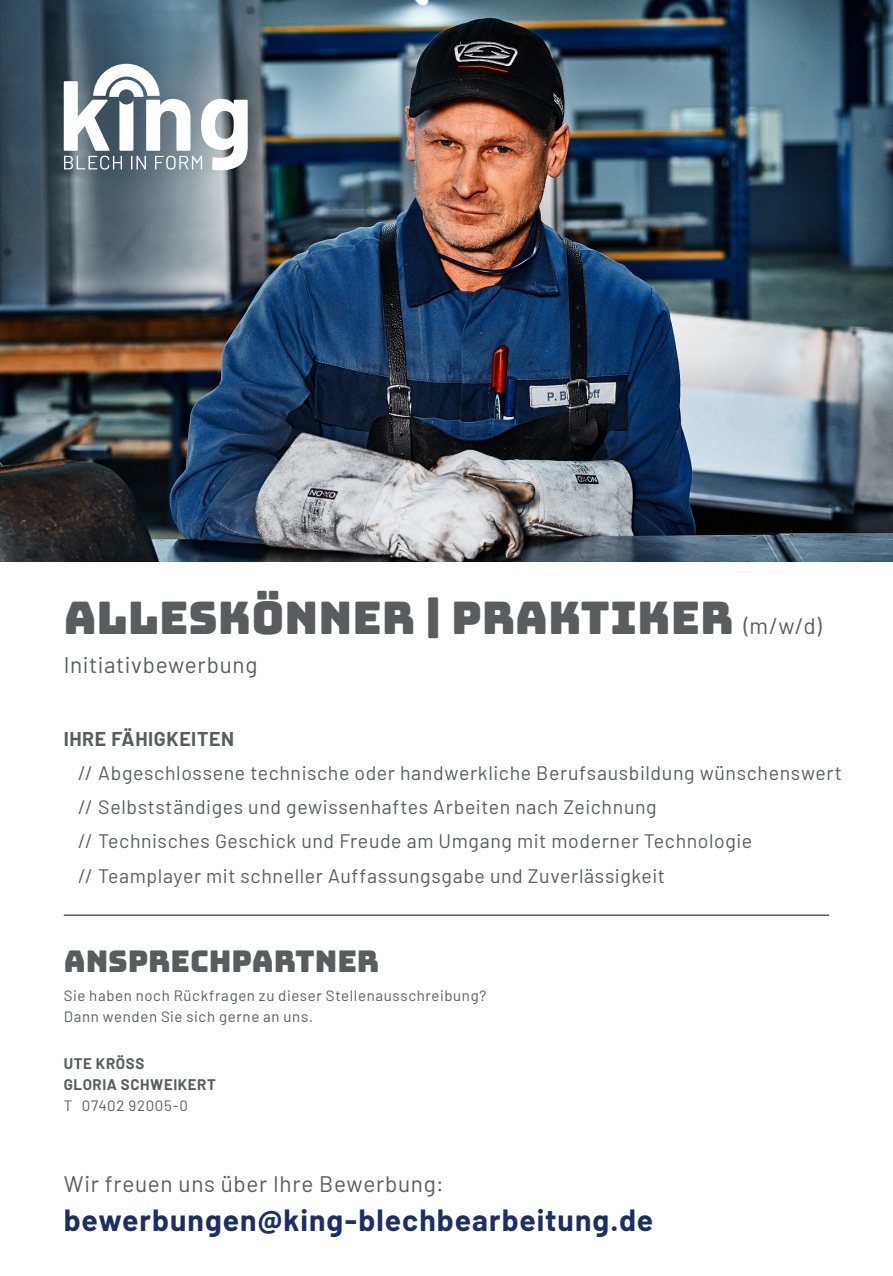
<style>
.page{position:relative;width:893px;height:1276px;background:#fff}
.page>*{position:absolute;margin:0;border:0;box-sizing:border-box;transform-origin:0 0}
.t1{font:45px "Bungee";color:#5a5c5f}
.t2{font:700 30px "Barlow";letter-spacing:.035em;color:#183064}
.t3{font:30px "Bungee";color:#5a5c5f}
.t4{font:22.5px "Barlow";letter-spacing:.03em;color:#5a5c5f}
.t5{font:19.5px/34px "Barlow";letter-spacing:.03em;color:#5a5c5f}
.t6{font:700 19.5px "Barlow";letter-spacing:.03em;color:#5a5c5f}
.t7{font:15px/21px "Barlow";letter-spacing:.045em;color:#5a5c5f}
.t8{font:700 15px/21px "Barlow";letter-spacing:.04em;color:#5a5c5f}
.s1{font-family:"Barlow";font-size:22.5px}
</style>
<div class="page">
<img style="left:0;top:0;width:893px;height:561px">
<svg style="left:64px;top:64px;width:184px;height:106px"></svg>
<hr style="left:64px;top:914px;width:765px;height:2px;background:#5a5c5f">
<h1 class="t1" style="left:64px;top:592px;width:759px">ALLESKÖNNER | PRAKTIKER <span class="s1">(m/w/d)</span></h1>
<p class="t4" style="left:64px;top:649px;width:195px">Initiativbewerbung</p>
<p class="t6" style="left:64px;top:725px;width:172px">IHRE FÄHIGKEITEN</p>
<p class="t5" style="left:78px;top:755px;width:765px">// Abgeschlossene technische oder handwerkliche Berufsausbildung wünschenswert // Selbstständiges und gewissenhaftes Arbeiten nach Zeichnung<br>// Technisches Geschick und Freude am Umgang mit moderner Technologie<br>// Teamplayer mit schneller Auffassungsgabe und Zuverlässigkeit</p>
<h2 class="t3" style="left:64px;top:943px;width:317px">ANSPRECHPARTNER</h2>
<p class="t7" style="left:64px;top:984px;width:424px">Sie haben noch Rückfragen zu dieser Stellenausschreibung?<br>Dann wenden Sie sich gerne an uns.</p>
<p class="t8" style="left:64px;top:1051px;width:154px">UTE KRÖSS<br>GLORIA SCHWEIKERT</p>
<p class="t7" style="left:64px;top:1093px;width:126px">T 07402 92005-0</p>
<p class="t4" style="left:64px;top:1167px;width:381px">Wir freuen uns über Ihre Bewerbung:</p>
<h2 class="t2" style="left:64px;top:1198px;width:591px">bewerbungen@king-blechbearbeitung.de</h2>
</div>
